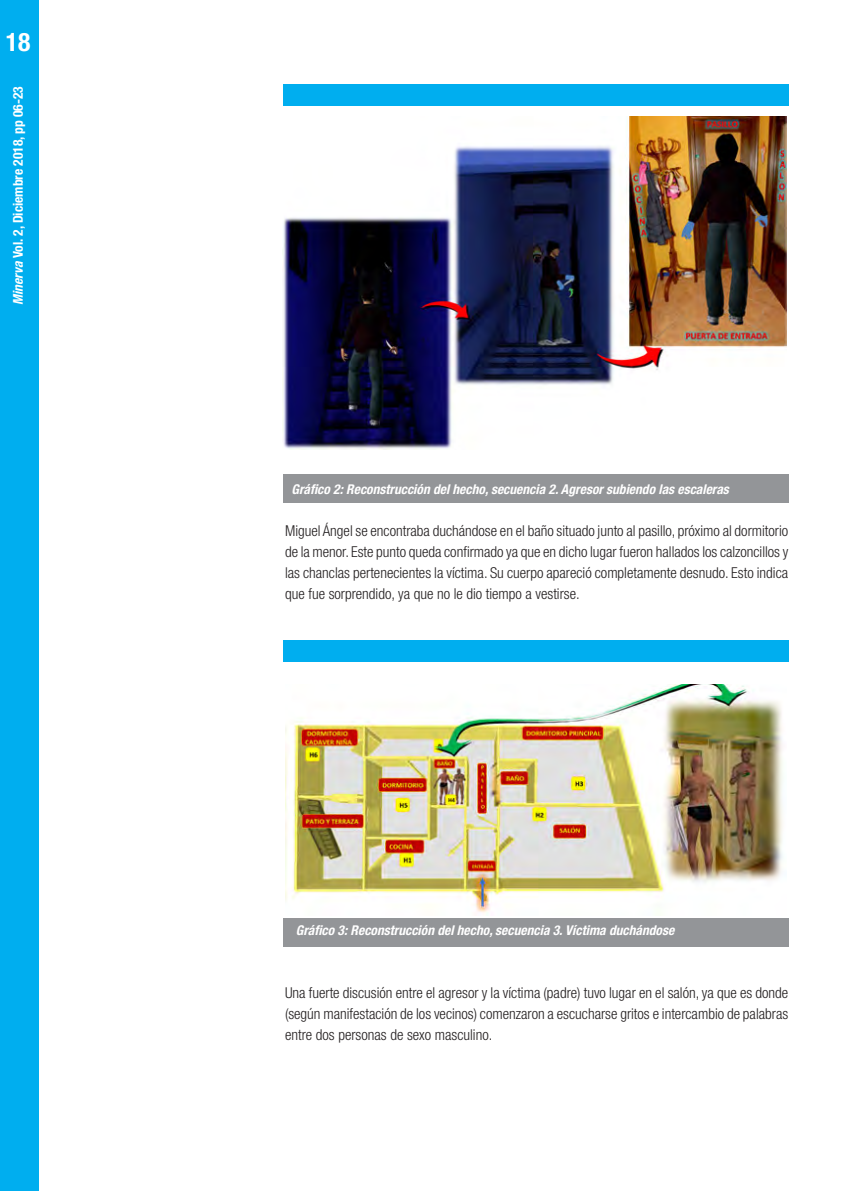
<style>
.page{position:relative;width:851px;height:1191px;background:#fff}
.page>*{position:absolute;margin:0;border:0;box-sizing:border-box;transform-origin:0 0}
.t1{font:700 condensed 25.5px "Helvetica Neue LT Std";color:#fff}
.t2{font:300 condensed 15px/21px "Helvetica Neue LT Std";color:#231f20;text-align:justify}
.t3{font:italic 700 condensed 13.5px "Helvetica Neue LT Std";color:#fff}
.t4{font:700 condensed 13.5px "Helvetica Neue LT Std";color:#fff}
.s1{font-style:italic}
</style>
<div class="page">
<div style="left:0;top:0;width:38px;height:1191px;background:#00aeef"></div>
<div style="left:283px;top:474px;width:505px;height:29px;background:#939598"></div>
<div style="left:283px;top:917px;width:505px;height:29px;background:#939598"></div>
<img style="left:283px;top:117px;width:503px;height:333px">
<div style="left:283px;top:84px;width:505px;height:21px;background:#00aeef"></div>
<div style="left:283px;top:640px;width:505px;height:21px;background:#00aeef"></div>
<img style="left:285px;top:685px;width:498px;height:228px">
<p class="t1" style="left:6px;top:27px;width:26px">18</p>
<p class="t4" style="left:10px;top:305px;width:220px;rotate:-90deg"><span class="s1">Minerva</span> Vol. 2, Diciembre 2018, pp 06-23</p>
<p class="t3" style="left:291px;top:481px;width:439px">Gráfico 2: Reconstrucción del hecho, secuencia 2. Agresor subiendo las escaleras</p>
<p class="t2" style="left:285px;top:520px;width:504px">Miguel Ángel se encontraba duchándose en el baño situado junto al pasillo, próximo al dormitorio de la menor. Este punto queda confirmado ya que en dicho lugar fueron hallados los calzoncillos y las chanclas pertenecientes la víctima. Su cuerpo apareció completamente desnudo. Esto indica que fue sorprendido, ya que no le dio tiempo a vestirse.</p>
<p class="t3" style="left:296px;top:922px;width:380px">Gráfico 3: Reconstrucción del hecho, secuencia 3. Víctima duchándose</p>
<p class="t2" style="left:285px;top:982px;width:504px">Una fuerte discusión entre el agresor y la víctima (padre) tuvo lugar en el salón, ya que es donde (según manifestación de los vecinos) comenzaron a escucharse gritos e intercambio de palabras entre dos personas de sexo masculino.</p>
</div>
